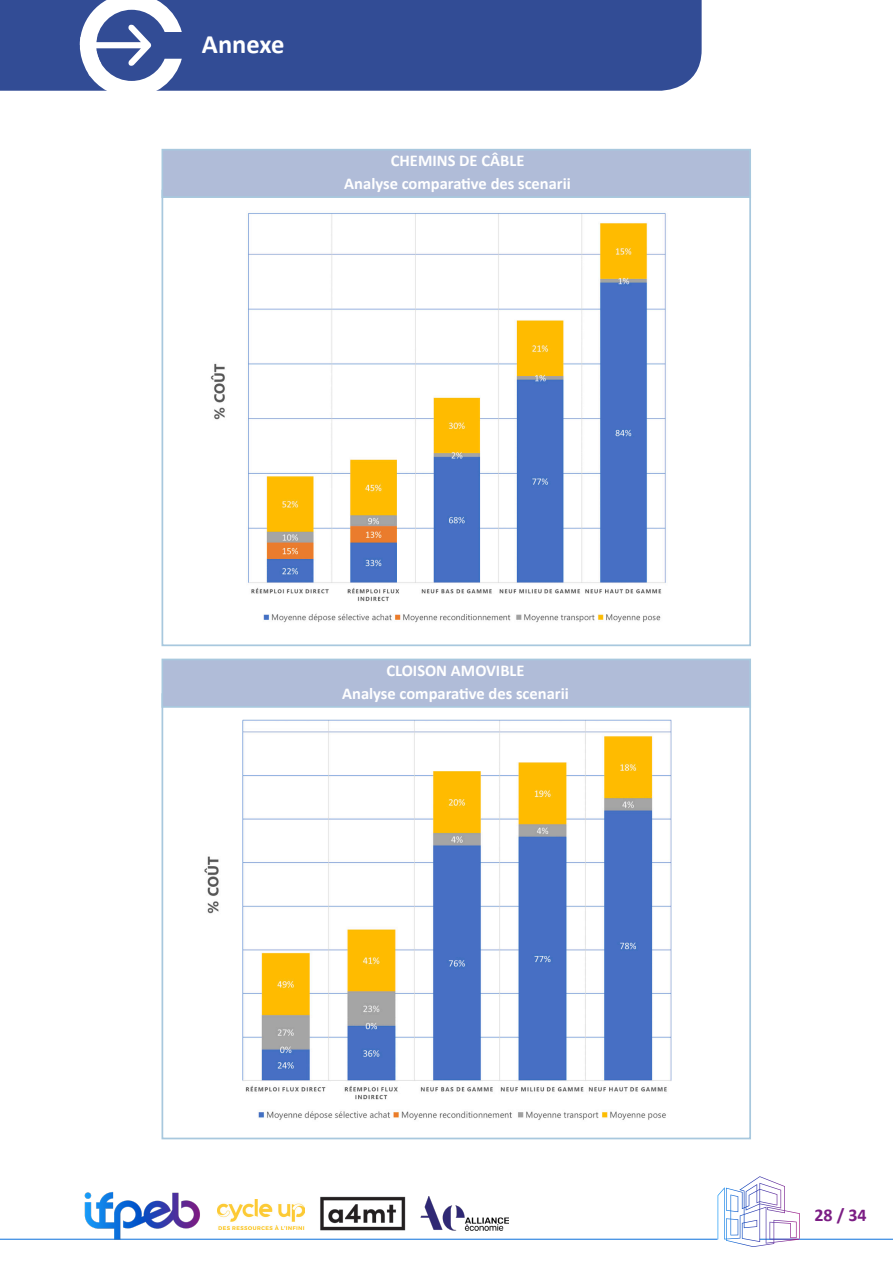
<style>
.page{position:relative;width:893px;height:1263px;background:#fff}
.page>*{position:absolute;margin:0;border:0;box-sizing:border-box;transform-origin:0 0}
.t1{font:700 26.55px "Calibri";color:#fff}
.t2{font:700 18px "Calibri";color:#7b1d84}
.t3{font:700 16.5px/22.5px "Calibri";color:#fff;text-align:center}
</style>
<div class="page">
<div style="left:0;top:0;width:702px;height:91px;background:#324c95"></div>
<svg style="left:77px;top:0;width:105px;height:91px"></svg>
<hr style="left:0;top:1239px;width:718px;height:1px;background:#0b70dc">
<hr style="left:760px;top:1239px;width:133px;height:1px;background:#0b70dc">
<img style="left:77px;top:1192px;width:127px;height:48px">
<svg style="left:718px;top:1176px;width:82px;height:71px"></svg>
<img style="left:320px;top:1196px;width:86px;height:35px">
<img style="left:217px;top:1199px;width:88px;height:31px">
<img style="left:420px;top:1196px;width:88px;height:34px">
<img style="left:210px;top:213px;width:456px;height:410px">
<div style="left:161px;top:149px;width:590px;height:49px;background:#b0bcd8;border:2px solid #a8c8de"></div>
<img style="left:204px;top:719px;width:468px;height:401px">
<div style="left:162px;top:659px;width:589px;height:49px;background:#b0bcd8;border:2px solid #a8c8de"></div>
<p class="t1" style="left:202px;top:25px;width:84px">Annexe</p>
<p class="t3" style="left:344px;top:149px;width:228px">CHEMINS DE CÂBLE<br>Analyse comparative des scenarii</p>
<p class="t3" style="left:342px;top:659px;width:228px">CLOISON AMOVIBLE<br>Analyse comparative des scenarii</p>
<p class="t2" style="left:814px;top:1202px;width:54px">28 / 34</p>
</div>
